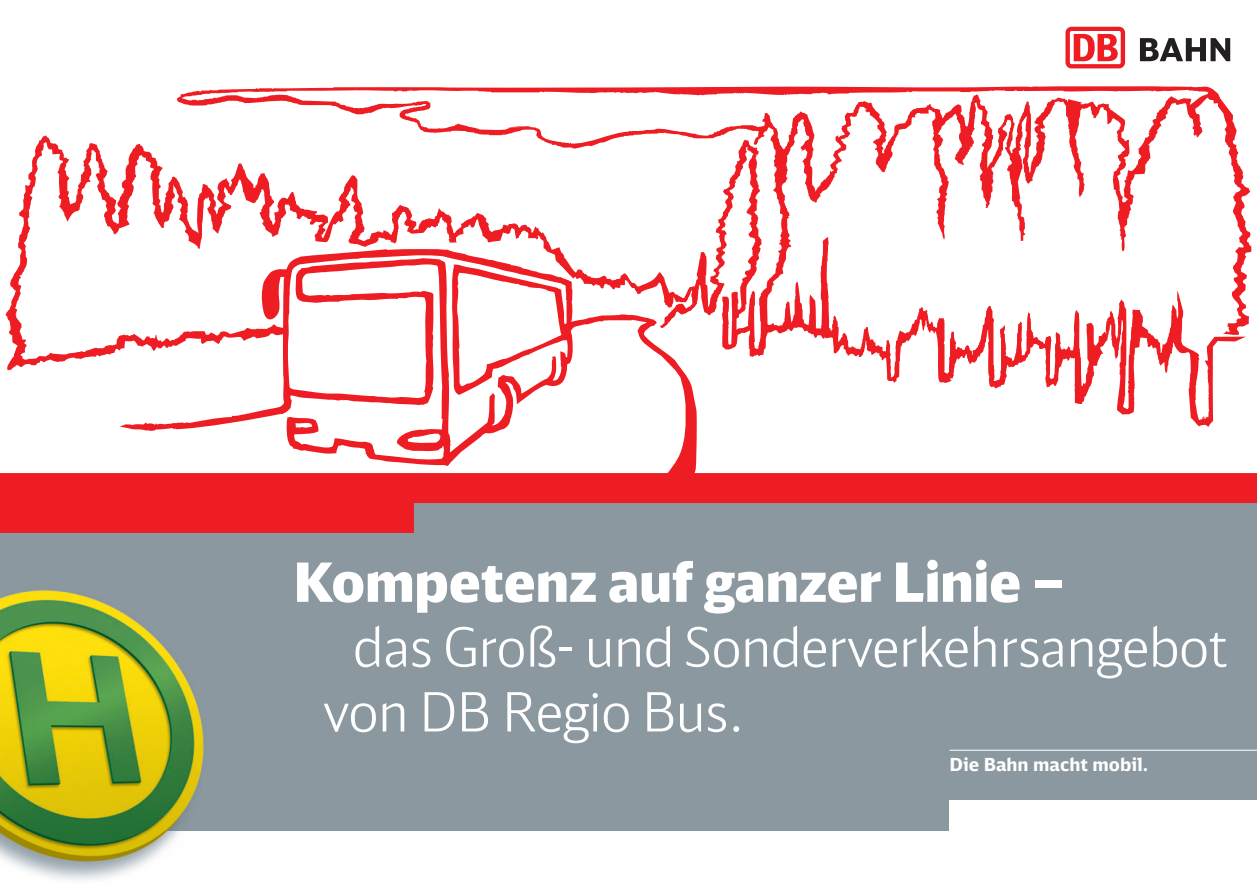
<style>
.page{position:relative;width:1257px;height:887px;background:#fff}
.page>*{position:absolute;margin:0;border:0;box-sizing:border-box;transform-origin:0 0}
.t1{font:300 54px/64.8px "DB Head";color:#fff}
.t2{font:900 54px "DB Head";color:#fff}
.t3{font:700 18px "DB Sans";color:#fff}
</style>
<div class="page">
<svg style="left:89px;top:143px;width:88px;height:42px"></svg>
<svg style="left:6px;top:185px;width:171px;height:186px"></svg>
<svg style="left:23px;top:135px;width:66px;height:93px"></svg>
<svg style="left:667px;top:427px;width:30px;height:46px"></svg>
<svg style="left:177px;top:86px;width:1069px;height:341px"></svg>
<svg style="left:1065px;top:88px;width:186px;height:247px"></svg>
<svg style="left:119px;top:249px;width:454px;height:217px"></svg>
<svg style="left:261px;top:267px;width:27px;height:56px"></svg>
<svg style="left:277px;top:393px;width:19px;height:38px"></svg>
<div style="left:0;top:499px;width:1257px;height:331px;background:#8b98a0"></div>
<div style="left:949px;top:801px;width:308px;height:86px;background:#fff"></div>
<hr style="left:949px;top:750px;width:308px;height:1px;background:#fff">
<img style="left:0;top:590px;width:215px;height:290px">
<svg style="left:1140px;top:38px;width:90px;height:23px"></svg>
<div style="left:1065px;top:27px;width:60px;height:41px;background:#ee1d23;border-radius:6px"></div>
<svg style="left:1070px;top:31px;width:51px;height:33px"></svg>
<svg style="left:1074px;top:34px;width:44px;height:27px"></svg>
<svg style="left:0;top:473px;width:1257px;height:60px;fill:#ee1d23"></svg>
<p class="t2" style="left:294px;top:558px;width:772px">Kompetenz auf ganzer Linie –</p>
<p class="t1" style="left:323px;top:620px;width:905px;text-indent:30px">das Groß- und Sonderverkehrsangebot von DB Regio Bus.</p>
<p class="t3" style="left:949px;top:757px;width:200px">Die Bahn macht mobil.</p>
</div>
